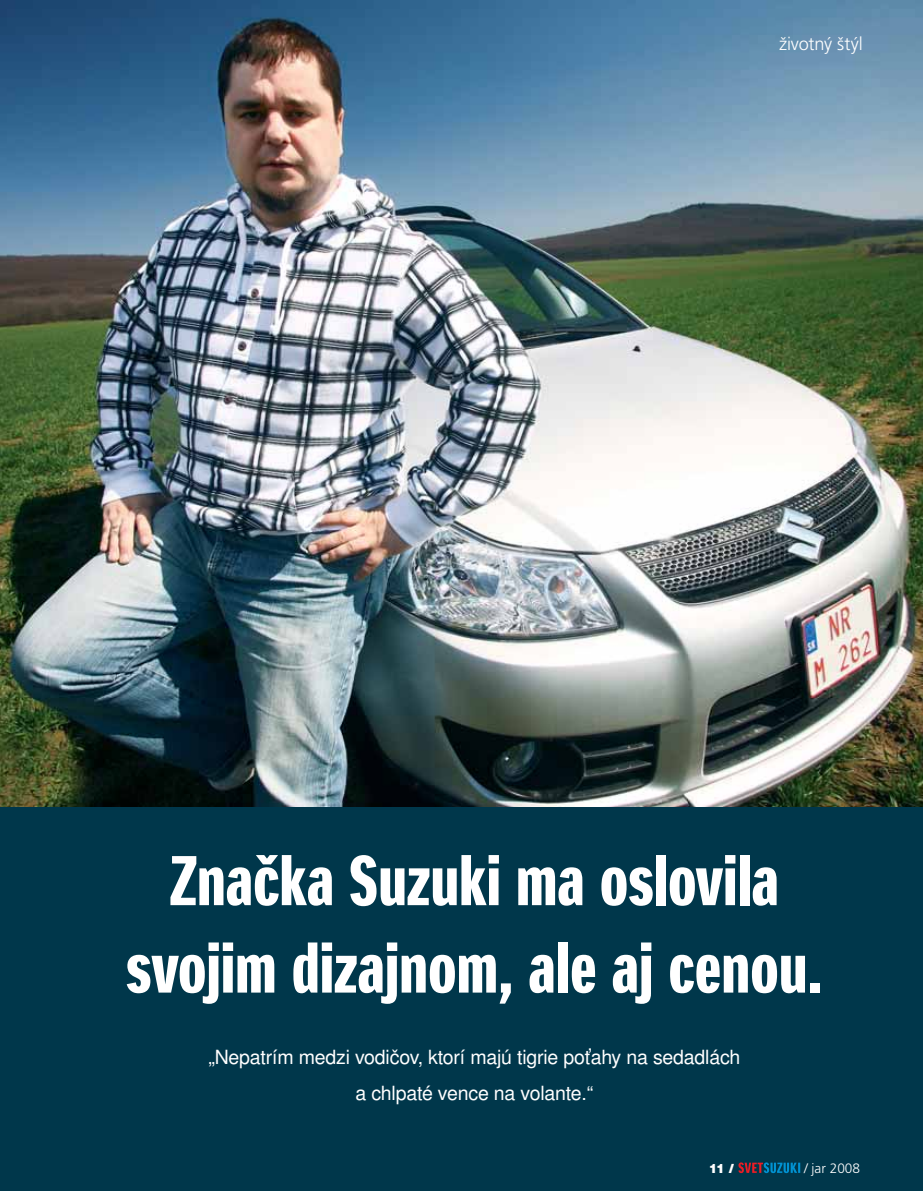
<style>
.page{position:relative;width:923px;height:1191px;background:#fff}
.page>*{position:absolute;margin:0;border:0;box-sizing:border-box;transform-origin:0 0}
.t1{font:68.1px/87.4px "Suzuki PRO Headline";color:#fff;text-align:center}
.t2{font:19.5px/36.3px "Nimbus Sans LOT";letter-spacing:-.01em;color:#fff;text-align:center}
.t3{font:300 18.15px "Frutiger CE";letter-spacing:-.01em;color:#fff}
.t4{font:300 13.65px "Frutiger CE";color:#fff}
.t5{font:900 13.65px "Nimbus San TOT";color:#fff}
</style>
<div class="page">
<div style="left:0;top:791px;width:923px;height:400px;background:#00374b"></div>
<img style="left:0;top:0;width:923px;height:806px">
<svg style="left:738px;top:1162px;width:62px;height:11px"></svg>
<p class="t3" style="left:779px;top:33px;width:85px">životný štýl</p>
<p class="t1" style="left:126px;top:838px;width:698px">Značka Suzuki ma oslovila svojim dizajnom, ale aj cenou.</p>
<p class="t2" style="left:208px;top:1039px;width:533px">„Nepatrím medzi vodičov, ktorí majú tigrie poťahy na sedadlách a chlpaté vence na volante ”.</p>
<p class="t5" style="left:708px;top:1160px;width:27px">11 /</p>
<p class="t4" style="left:804px;top:1160px;width:58px">/ jar 2008</p>
</div>
